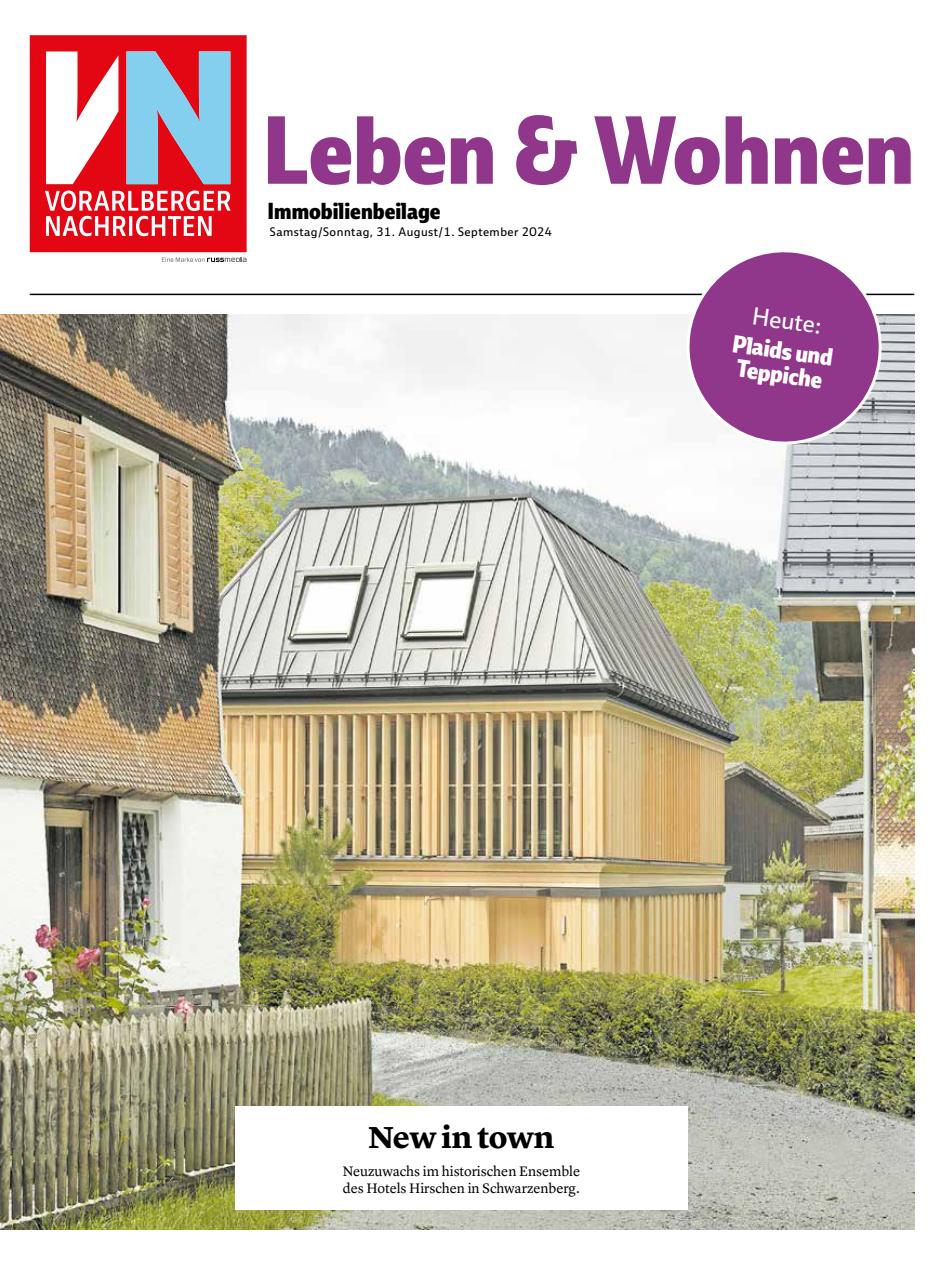
<style>
.page{position:relative;width:944px;height:1285px;background:#fff}
.page>*{position:absolute;margin:0;border:0;box-sizing:border-box;transform-origin:0 0}
.t1{font:800 condensed 93.75px "Ebony";color:#90368b}
.t2{font:700 31.5px "Lyon Text";letter-spacing:-.01em;color:#000}
.t3{font:800 condensed 24px/24px "Ebony";color:#fff}
.t4{font:24px "Ebony";color:#fff}
.t5{font:800 condensed 22.5px "Ebony";color:#000}
.t6{font:14.25px/17.2px "Lyon Text";letter-spacing:-.005em;color:#000}
.t7{font:12px "Ebony";letter-spacing:.04em;color:#000}
</style>
<div class="page">
<svg style="left:30px;top:35px;width:217px;height:227px"></svg>
<hr style="left:30px;top:293px;width:884px;height:2px;background:#000">
<img style="left:0;top:315px;width:914px;height:914px">
<div style="left:235px;top:1106px;width:453px;height:103px;background:#fff"></div>
<svg style="left:678px;top:252px;width:212px;height:197px"></svg>
<h1 class="t1" style="left:263px;top:92px;width:653px">Leben &amp; Wohnen</h1>
<h3 class="t5" style="left:267px;top:197px;width:175px">Immobilienbeilage</h3>
<p class="t7" style="left:270px;top:224px;width:284px">Samstag/Sonntag, 31. August/1. September 2024</p>
<h3 class="t4" style="left:754px;top:300px;width:72px;rotate:8deg">Heute:</h3>
<h3 class="t3" style="left:734px;top:332px;width:102px;rotate:8deg">Plaids und<br>Teppiche</h3>
<h2 class="t2" style="left:368px;top:1112px;width:188px">New in town</h2>
<p class="t6" style="left:343px;top:1160px;width:239px">Neuzuwachs im historischen Ensemble des Hotels Hirschen in Schwarzenberg.</p>
</div>
